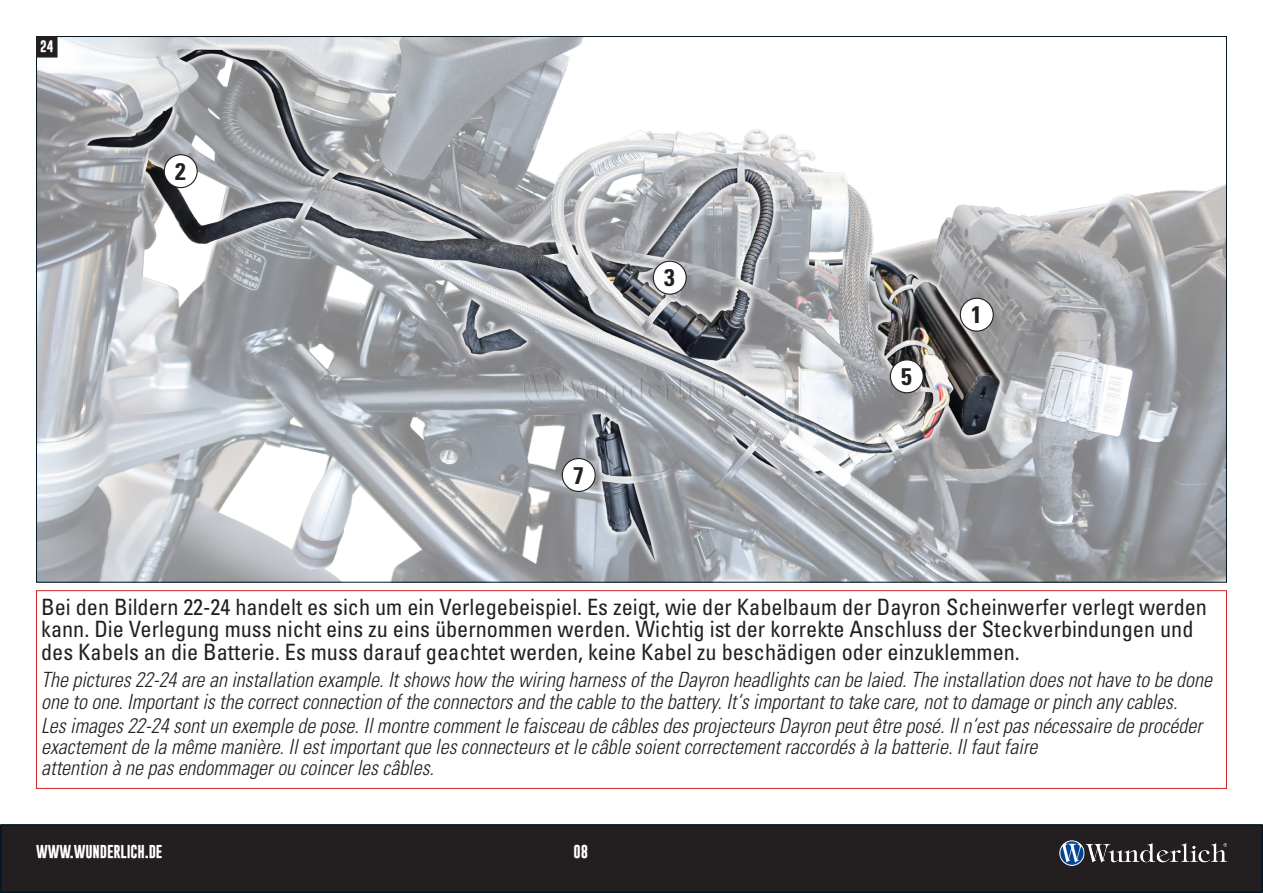
<style>
.page{position:relative;width:1263px;height:893px;background:#fff}
.page>*{position:absolute;margin:0;border:0;box-sizing:border-box;transform-origin:0 0}
.t1{font:700 condensed 24px "Univers LT Std";color:#231f20}
.BU{font:condensed 22.5px/22.5px "Univers LT Std";color:#231f20}
.BU-2{font:italic 300 condensed 21px/22.5px "Univers LT Std";color:#231f20;scale:.96 1}
.BU-3{font:700 13.5px "Gobold";letter-spacing:-.01em;color:#fff}
.t2{font:700 12px "Gobold";color:#fff}
</style>
<div class="page">
<div style="left:1px;top:825px;width:1261px;height:67px;background:#231f20"></div>
<div style="left:0;top:824px;width:1263px;height:69px;border:2px solid #011622"></div>
<img style="left:1056px;top:824px;width:207px;height:66px">
<img style="left:38px;top:38px;width:1187px;height:543px">
<div style="left:37px;top:37px;width:20px;height:20px;background:#231f20"></div>
<div style="left:36px;top:36px;width:21px;height:21px;border:1px solid #231f20"></div>
<div style="left:36px;top:590px;width:1191px;height:199px;border:1px solid #d1232a"></div>
<img style="left:524px;top:366px;width:206px;height:41px">
<div style="left:960px;top:298px;width:33px;height:33px;background:#fff;border-radius:50%"></div>
<div style="left:960px;top:298px;width:34px;height:34px;border:1px solid #231f20;border-radius:50%"></div>
<div style="left:653px;top:261px;width:33px;height:33px;background:#fff;border-radius:50%"></div>
<div style="left:653px;top:261px;width:34px;height:34px;border:1px solid #231f20;border-radius:50%"></div>
<div style="left:562px;top:459px;width:33px;height:32px;background:#fff;border-radius:50%"></div>
<div style="left:562px;top:458px;width:34px;height:34px;border:1px solid #231f20;border-radius:50%"></div>
<div style="left:890px;top:360px;width:33px;height:33px;background:#fff;border-radius:50%"></div>
<div style="left:890px;top:359px;width:34px;height:34px;border:1px solid #231f20;border-radius:50%"></div>
<div style="left:164px;top:155px;width:33px;height:33px;background:#fff;border-radius:50%"></div>
<div style="left:164px;top:154px;width:34px;height:34px;border:1px solid #231f20;border-radius:50%"></div>
<p class="t2" style="left:40px;top:38px;width:15px">24</p>
<p class="t1" style="left:175px;top:157px;width:12px">2</p>
<p class="t1" style="left:573px;top:460px;width:12px">7</p>
<p class="t1" style="left:664px;top:263px;width:12px">3</p>
<p class="t1" style="left:901px;top:362px;width:12px">5</p>
<p class="t1" style="left:971px;top:300px;width:12px">1</p>
<p class="BU" style="left:41px;top:595px;width:1167px">Bei den Bildern 22-24 handelt es sich um ein Verlegebeispiel. Es zeigt, wie der Kabelbaum der Dayron Scheinwerfer verlegt werden kann. Die Verlegung muss nicht eins zu eins übernommen werden. Wichtig ist der korrekte Anschluss der Steckverbindungen und des Kabels an die Batterie. Es muss darauf geachtet werden, keine Kabel zu beschädigen oder einzuklemmen.</p>
<p class="BU-2" style="left:41px;top:668px;width:1221px">The pictures 22-24 are an installation example. It shows how the wiring harness of the Dayron headlights can be laied. The installation does not have to be done one to one. Important is the correct connection of the connectors and the cable to the battery. It‘s important to take care, not to damage or pinch any cables.</p>
<p class="BU-2" style="left:41px;top:716px;width:1211px;line-height:21px">Les images 22-24 sont un exemple de pose. Il montre comment le faisceau de câbles des projecteurs Dayron peut être posé. Il n‘est pas nécessaire de procéder exactement de la même manière. Il est important que les connecteurs et le câble soient correctement raccordés à la batterie. Il faut faire</p>
<p class="BU-2" style="left:41px;top:757px;width:411px">attention à ne pas endommager ou coincer les câbles.</p>
<p class="BU-3" style="left:36px;top:843px;width:128px">WWW.WUNDERLICH.DE</p>
<p class="BU-3" style="left:574px;top:843px;width:16px">08</p>
</div>
